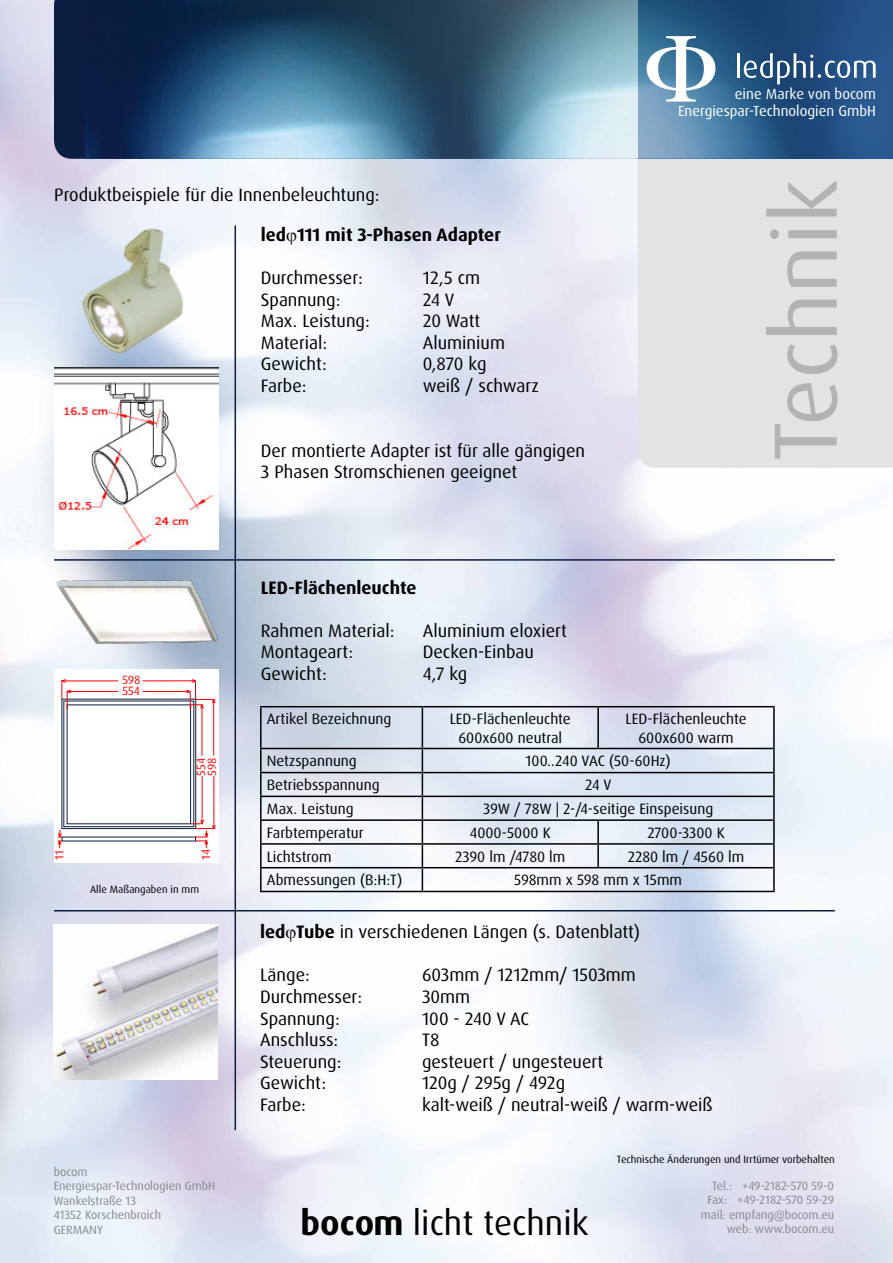
<style>
.page{position:relative;width:893px;height:1263px;background:#fff}
.page>*{position:absolute;margin:0;border:0;box-sizing:border-box;transform-origin:0 0}
.t1{font:90px "Dax OT";color:#b1b3b4}
.t2{font:34.5px "Dax OT";color:#000}
.t3{font:18px/21.6px "Dax OT";color:#000}
.t4{font:700 18px "Dax OT";color:#000}
.t5{font:15px/18px "Dax OT";color:#000;text-align:center}
.t6{font:14.7px/17.7px "Dax OT";color:#fff;text-align:right}
.t7{font:12px/14.4px "Dax OT";color:#87888a;text-align:right}
.t8{font:12px/11.1px "Dax OT";letter-spacing:-.005em;color:#fa0000}
.t9{font:10.5px "Dax OT";color:#000}
.s1{font-weight:700}
</style>
<div class="page">
<img style="left:0;top:0;width:893px;height:1263px">
<div style="left:638px;top:159px;width:255px;height:309px;background:#e2e3e5"></div>
<div style="left:54px;top:0;width:31px;height:159px;background:#0b1d41"></div>
<img style="left:85px;top:0;width:808px;height:159px">
<img style="left:54px;top:924px;width:164px;height:155px">
<img style="left:54px;top:570px;width:164px;height:77px">
<img style="left:55px;top:206px;width:154px;height:161px">
<hr style="left:235px;top:226px;width:1px;height:904px;background:#0b1d41">
<img style="left:54px;top:367px;width:164px;height:182px">
<hr style="left:54px;top:559px;width:781px;height:2px;background:#0b1d41">
<div style="left:54px;top:670px;width:164px;height:193px;background:#fff"></div>
<div style="left:62px;top:699px;width:134px;height:130px;border:1px solid #0b1d41"></div>
<svg style="left:58px;top:829px;width:4px;height:19px"></svg>
<hr style="left:202px;top:705px;width:1px;height:51px;background:#f90000">
<hr style="left:202px;top:776px;width:1px;height:47px;background:#f90000">
<hr style="left:213px;top:700px;width:1px;height:56px;background:#f90000">
<svg style="left:191px;top:819px;width:25px;height:29px"></svg>
<hr style="left:214px;top:776px;width:1px;height:52px;background:#f90000">
<hr style="left:62px;top:681px;width:56px;height:1px;background:#f90000">
<hr style="left:143px;top:680px;width:52px;height:1px;background:#f90000">
<hr style="left:68px;top:691px;width:50px;height:1px;background:#f90000">
<svg style="left:62px;top:679px;width:10px;height:30px"></svg>
<svg style="left:186px;top:679px;width:29px;height:30px"></svg>
<hr style="left:143px;top:691px;width:47px;height:1px;background:#f90000">
<hr style="left:260px;top:706px;width:162px;height:1px;background:#000">
<hr style="left:260px;top:707px;width:2px;height:41px;background:#000">
<hr style="left:422px;top:706px;width:176px;height:1px;background:#000">
<hr style="left:422px;top:707px;width:1px;height:41px;background:#000">
<hr style="left:598px;top:706px;width:177px;height:1px;background:#000">
<hr style="left:597px;top:707px;width:2px;height:41px;background:#000">
<hr style="left:773px;top:707px;width:2px;height:41px;background:#000">
<hr style="left:260px;top:748px;width:162px;height:1px;background:#000">
<hr style="left:260px;top:749px;width:2px;height:23px;background:#000">
<hr style="left:422px;top:748px;width:176px;height:1px;background:#000">
<hr style="left:598px;top:748px;width:177px;height:1px;background:#000">
<hr style="left:773px;top:749px;width:2px;height:23px;background:#000">
<hr style="left:260px;top:772px;width:162px;height:1px;background:#000">
<hr style="left:260px;top:773px;width:2px;height:23px;background:#000">
<hr style="left:422px;top:772px;width:176px;height:1px;background:#000">
<hr style="left:598px;top:772px;width:177px;height:1px;background:#000">
<hr style="left:773px;top:773px;width:2px;height:23px;background:#000">
<hr style="left:260px;top:796px;width:162px;height:1px;background:#000">
<hr style="left:260px;top:797px;width:2px;height:22px;background:#000">
<hr style="left:422px;top:796px;width:176px;height:1px;background:#000">
<hr style="left:598px;top:796px;width:177px;height:1px;background:#000">
<hr style="left:773px;top:797px;width:2px;height:22px;background:#000">
<hr style="left:260px;top:819px;width:162px;height:2px;background:#000">
<hr style="left:260px;top:821px;width:2px;height:22px;background:#000">
<hr style="left:422px;top:819px;width:176px;height:2px;background:#000">
<hr style="left:598px;top:819px;width:177px;height:2px;background:#000">
<hr style="left:597px;top:821px;width:2px;height:22px;background:#000">
<hr style="left:773px;top:821px;width:2px;height:22px;background:#000">
<hr style="left:260px;top:843px;width:162px;height:2px;background:#000">
<hr style="left:260px;top:845px;width:2px;height:22px;background:#000">
<hr style="left:422px;top:843px;width:176px;height:2px;background:#000">
<hr style="left:598px;top:843px;width:177px;height:2px;background:#000">
<hr style="left:597px;top:845px;width:2px;height:22px;background:#000">
<hr style="left:773px;top:845px;width:2px;height:22px;background:#000">
<hr style="left:260px;top:867px;width:162px;height:1px;background:#000">
<hr style="left:260px;top:868px;width:2px;height:23px;background:#000">
<hr style="left:422px;top:867px;width:176px;height:1px;background:#000">
<svg style="left:422px;top:749px;width:1px;height:142px"></svg>
<hr style="left:598px;top:867px;width:177px;height:1px;background:#000">
<hr style="left:773px;top:868px;width:2px;height:23px;background:#000">
<hr style="left:260px;top:891px;width:162px;height:1px;background:#000">
<hr style="left:422px;top:891px;width:176px;height:1px;background:#000">
<hr style="left:598px;top:891px;width:177px;height:1px;background:#000">
<hr style="left:54px;top:910px;width:781px;height:1px;background:#0b1d41">
<svg style="left:647px;top:36px;width:68px;height:66px"></svg>
<hr style="left:737px;top:53px;width:3px;height:25px;background:#fff">
<svg style="left:744px;top:53px;width:132px;height:31px;background:#4d7199"></svg>
<svg style="left:287px;top:232px;width:9px;height:13px"></svg>
<svg style="left:286px;top:930px;width:10px;height:12px"></svg>
<p class="t3" style="left:54px;top:184px;width:327px">Produktbeispiele für die Innenbeleuchtung:</p>
<p class="t4" style="left:261px;top:223px;width:241px">led 111 mit 3-Phasen Adapter</p>
<p class="t3" style="left:261px;top:267px;width:104px">Durchmesser:</p>
<p class="t3" style="left:423px;top:267px;width:59px">12,5 cm</p>
<p class="t3" style="left:261px;top:289px;width:81px">Spannung:</p>
<p class="t3" style="left:423px;top:289px;width:33px">24 V</p>
<p class="t3" style="left:261px;top:310px;width:111px">Max. Leistung:</p>
<p class="t3" style="left:423px;top:310px;width:59px">20 Watt</p>
<p class="t3" style="left:261px;top:332px;width:68px">Material:</p>
<p class="t3" style="left:423px;top:332px;width:84px">Aluminium</p>
<p class="t3" style="left:261px;top:354px;width:68px">Gewicht:</p>
<p class="t3" style="left:423px;top:354px;width:65px">0,870 kg</p>
<p class="t3" style="left:261px;top:375px;width:47px">Farbe:</p>
<p class="t3" style="left:423px;top:375px;width:118px">weiß / schwarz</p>
<p class="t8" style="left:123px;top:675px;width:19px;line-height:10.6px">598<br>554</p>
<p class="t3" style="left:261px;top:440px;width:326px">Der montierte Adapter ist für alle gängigen<br>3 Phasen Stromschienen geeignet</p>
<p class="t4" style="left:261px;top:576px;width:157px">LED-Flächenleuchte</p>
<p class="t3" style="left:261px;top:620px;width:135px">Rahmen Material:</p>
<p class="t3" style="left:423px;top:620px;width:146px">Aluminium eloxiert</p>
<p class="t3" style="left:261px;top:641px;width:94px">Montageart:</p>
<p class="t3" style="left:423px;top:641px;width:113px">Decken-Einbau</p>
<p class="t3" style="left:261px;top:663px;width:68px">Gewicht:</p>
<p class="t3" style="left:423px;top:663px;width:46px">4,7 kg</p>
<p class="t6" style="left:678px;top:85px;width:199px">eine Marke von bocom<br>Energiespar-Technologien GmbH</p>
<h1 class="t1" style="left:749px;top:461px;width:283px;rotate:-90deg">Technik</h1>
<p class="t8" style="left:196px;top:776px;width:19px;rotate:-90deg">554<br>598</p>
<p class="t8" style="left:54px;top:860px;width:11px;rotate:-90deg">11</p>
<p class="t8" style="left:201px;top:860px;width:12px;rotate:-90deg">14</p>
<p class="t9" style="left:90px;top:882px;width:110px">Alle Maßangaben in mm</p>
<p class="t7" style="left:54px;top:1165px;width:163px;text-align:left">bocom<br>Energiespar-Technologien GmbH<br>Wankelstraße 13<br>41352 Korschenbroich<br>GERMANY</p>
<p class="t5" style="left:267px;top:710px;width:126px">Artikel Bezeichnung</p>
<p class="t5" style="left:450px;top:710px;width:123px">LED-Flächenleuchte<br>600x600 neutral</p>
<p class="t5" style="left:625px;top:710px;width:123px">LED-Flächenleuchte<br>600x600 warm</p>
<p class="t5" style="left:267px;top:752px;width:92px">Netzspannung</p>
<p class="t5" style="left:526px;top:752px;width:147px">100..240 VAC (50-60Hz)</p>
<p class="t5" style="left:267px;top:776px;width:114px">Betriebsspannung</p>
<p class="t5" style="left:585px;top:776px;width:28px">24 V</p>
<p class="t5" style="left:267px;top:800px;width:88px">Max. Leistung</p>
<p class="t5" style="left:483px;top:800px;width:232px">39W / 78W | 2-/4-seitige Einspeisung</p>
<p class="t5" style="left:267px;top:824px;width:98px">Farbtemperatur</p>
<p class="t5" style="left:470px;top:824px;width:82px">4000-5000 K</p>
<p class="t5" style="left:647px;top:824px;width:79px">2700-3300 K</p>
<p class="t5" style="left:267px;top:848px;width:66px">Lichtstrom</p>
<p class="t5" style="left:455px;top:848px;width:112px">2390 lm /4780 lm</p>
<p class="t5" style="left:628px;top:848px;width:118px">2280 lm / 4560 lm</p>
<p class="t5" style="left:267px;top:871px;width:137px">Abmessungen (B:H:T)</p>
<p class="t5" style="left:514px;top:871px;width:169px">598mm x 598 mm x 15mm</p>
<p class="t3" style="left:260px;top:921px;width:381px"><span class="s1">led Tube</span> in verschiedenen Längen (s. Datenblatt)</p>
<p class="t3" style="left:260px;top:964px;width:51px">Länge:</p>
<p class="t3" style="left:422px;top:964px;width:215px">603mm / 1212mm/ 1503mm</p>
<p class="t3" style="left:260px;top:986px;width:104px">Durchmesser:</p>
<p class="t3" style="left:422px;top:986px;width:50px">30mm</p>
<p class="t3" style="left:260px;top:1008px;width:81px">Spannung:</p>
<p class="t3" style="left:422px;top:1008px;width:109px">100 - 240 V AC</p>
<p class="t3" style="left:260px;top:1029px;width:80px">Anschluss:</p>
<p class="t3" style="left:422px;top:1029px;width:19px">T8</p>
<p class="t3" style="left:260px;top:1051px;width:83px">Steuerung:</p>
<p class="t3" style="left:422px;top:1051px;width:183px">gesteuert / ungesteuert</p>
<p class="t3" style="left:260px;top:1072px;width:68px">Gewicht:</p>
<p class="t3" style="left:422px;top:1072px;width:145px">120g / 295g / 492g</p>
<p class="t3" style="left:260px;top:1094px;width:47px">Farbe:</p>
<p class="t3" style="left:422px;top:1094px;width:292px">kalt-weiß / neutral-weiß / warm-weiß</p>
<h2 class="t2" style="left:301px;top:1201px;width:289px"><span class="s1">bocom</span> licht technik</h2>
<p class="t9" style="left:617px;top:1153px;width:219px">Technische Änderungen und Irrtümer vorbehalten</p>
<p class="t7" style="left:701px;top:1179px;width:135px">Tel.: +49-2182-570 59-0<br>Fax: +49-2182-570 59-29 mail: empfang@bocom.eu web: www.bocom.eu</p>
</div>
